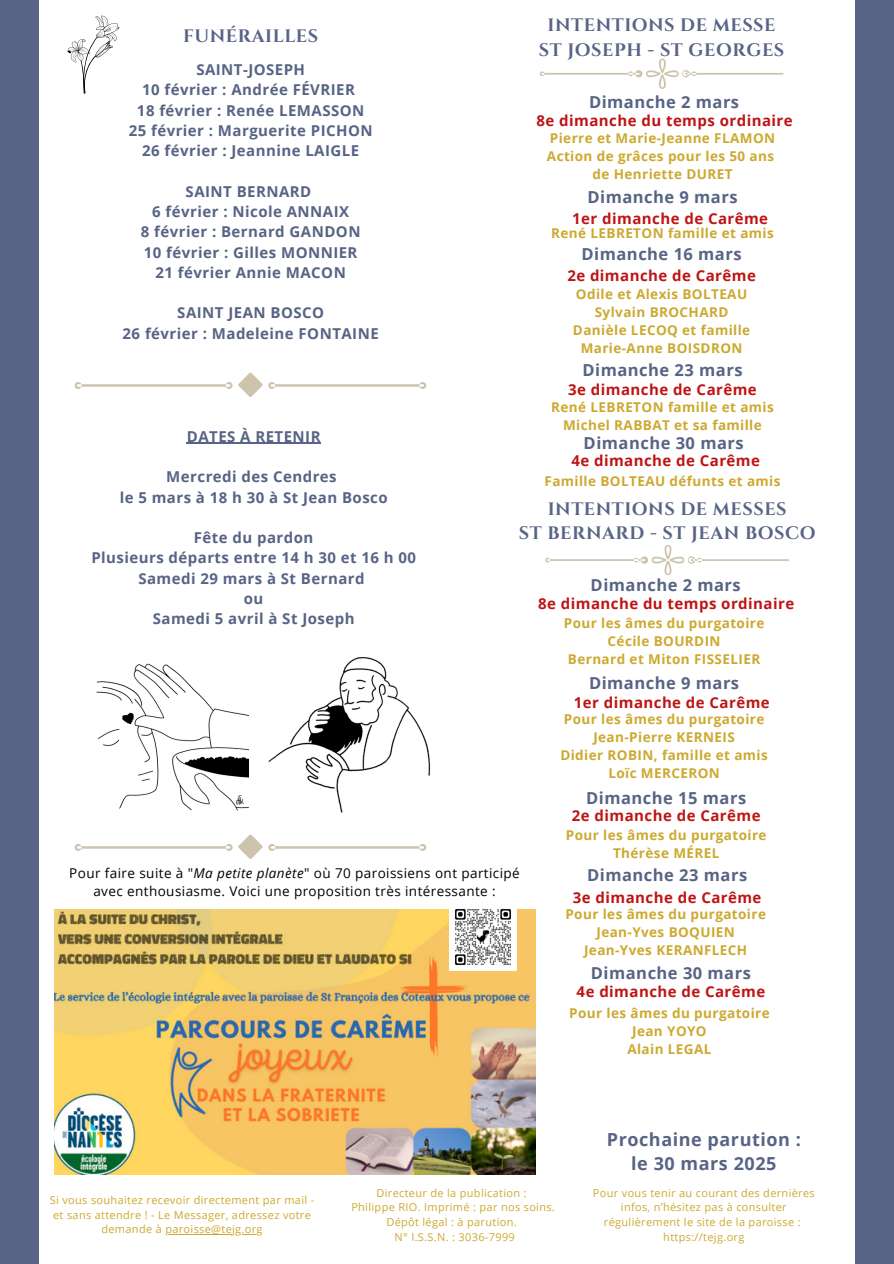
<style>
.page{position:relative;width:894px;height:1264px;background:#fff}
.page>*{position:absolute;margin:0;border:0;box-sizing:border-box;transform-origin:0 0}
.t1{font:700 18px/24.8px "Cinzel";letter-spacing:.03em;color:#586485;text-align:center}
.t2{font:700 18px/24.8px "Open Sans";letter-spacing:.03em;color:#586485;text-align:center}
.t3{font:700 16.5px "Open Sans";letter-spacing:.03em;color:#586485}
.t4{font:700 15px/20.2px "Open Sans";letter-spacing:.03em;color:#586485;text-align:center}
.t5{font:700 15px "Open Sans";letter-spacing:.03em;color:#be1414}
.t6{font:700 13.5px/18px "Open Sans";letter-spacing:.03em;color:#cca930;text-align:center}
.t7{font:13.5px/18px "Open Sans";letter-spacing:.03em;color:#000;text-align:center}
.t8{font:10.95px/14.5px "Open Sans";letter-spacing:.03em;color:#cca930;text-align:center}
.s1{font-style:italic}
</style>
<div class="page">
<div style="left:0;top:0;width:893px;height:1263px;background:#586485"></div>
<div style="left:39px;top:0;width:815px;height:1263px;background:#fff"></div>
<svg style="left:539px;top:59px;width:245px;height:30px"></svg>
<svg style="left:545px;top:545px;width:244px;height:30px"></svg>
<svg style="left:67px;top:15px;width:53px;height:79px"></svg>
<svg style="left:75px;top:372px;width:351px;height:25px"></svg>
<img style="left:55px;top:909px;width:480px;height:265px">
<img style="left:450px;top:909px;width:66px;height:61px">
<img style="left:268px;top:657px;width:163px;height:156px">
<img style="left:96px;top:663px;width:152px;height:148px">
<hr style="left:165px;top:1234px;width:98px;height:1px;background:#cca930">
<hr style="left:187px;top:443px;width:134px;height:1px;background:#586485">
<svg style="left:75px;top:834px;width:351px;height:25px"></svg>
<p class="t1" style="left:183px;top:24px;width:137px">FUNÉRAILLES</p>
<p class="t4" style="left:129px;top:59px;width:245px">SAINT-JOSEPH<br>10 février : Andrée FÉVRIER<br>18 février : Renée LEMASSON<br>25 février : Marguerite PICHON<br>26 février : Jeannine LAIGLE</p>
<h1 class="t4" style="left:141px;top:181px;width:221px">SAINT BERNARD<br>6 février : Nicole ANNAIX<br>8 février : Bernard GANDON<br>10 février : Gilles MONNIER<br>21 février Annie MACON</h1>
<h4 class="t4" style="left:123px;top:302px;width:257px">SAINT JEAN BOSCO<br>26 février : Madeleine FONTAINE</h4>
<h4 class="t1" style="left:538px;top:13px;width:247px">INTENTIONS DE MESSE<br>ST JOSEPH - ST GEORGES</h4>
<h4 class="t3" style="left:589px;top:90px;width:152px">Dimanche 2 mars</h4>
<h1 class="t5" style="left:536px;top:110px;width:257px">8e dimanche du temps ordinaire</h1>
<p class="t6" style="left:547px;top:129px;width:229px">Pierre et Marie-Jeanne FLAMON<br>Action de grâces pour les 50 ans de Henriette DURET</p>
<h2 class="t3" style="left:587px;top:186px;width:152px">Dimanche 9 mars</h2>
<h4 class="t6" style="left:551px;top:224px;width:224px">René LEBRETON famille et amis</h4>
<p class="t5" style="left:572px;top:208px;width:197px">1er dimanche de Carême</p>
<h4 class="t3" style="left:581px;top:242px;width:161px">Dimanche 16 mars</h4>
<h2 class="t5" style="left:567px;top:265px;width:190px">2e dimanche de Carême</h2>
<h4 class="t6" style="left:573px;top:284px;width:179px">Odile et Alexis BOLTEAU<br>Sylvain BROCHARD<br>Danièle LECOQ et famille<br>Marie-Anne BOISDRON</h4>
<h4 class="t3" style="left:582px;top:358px;width:161px">Dimanche 23 mars</h4>
<h2 class="t5" style="left:568px;top:379px;width:190px">3e dimanche de Carême</h2>
<h4 class="t6" style="left:551px;top:397px;width:224px">René LEBRETON famille et amis<br>Michel RABBAT et sa famille</h4>
<h4 class="t4" style="left:187px;top:426px;width:135px">DATES À RETENIR</h4>
<h4 class="t4" style="left:120px;top:466px;width:269px">Mercredi des Cendres<br>le 5 mars à 18 h 30 à St Jean Bosco</h4>
<h2 class="t4" style="left:91px;top:527px;width:326px">Fête du pardon<br>Plusieurs départs entre 14 h 30 et 16 h 00<br>Samedi 29 mars à St Bernard<br>ou<br>Samedi 5 avril à St Joseph</h2>
<p class="t3" style="left:583px;top:432px;width:161px">Dimanche 30 mars</p>
<h4 class="t5" style="left:571px;top:450px;width:190px">4e dimanche de Carême</h4>
<h5 class="t6" style="left:544px;top:472px;width:237px">Famille BOLTEAU défunts et amis</h5>
<h4 class="t1" style="left:519px;top:497px;width:298px">INTENTIONS DE MESSES<br>ST BERNARD - ST JEAN BOSCO</h4>
<p class="t3" style="left:590px;top:573px;width:152px">Dimanche 2 mars</p>
<h4 class="t5" style="left:538px;top:593px;width:257px">8e dimanche du temps ordinaire</h4>
<h2 class="t6" style="left:563px;top:613px;width:202px">Pour les âmes du purgatoire<br>Cécile BOURDIN<br>Bernard et Miton FISSELIER</h2>
<h4 class="t3" style="left:589px;top:671px;width:152px">Dimanche 9 mars</h4>
<h4 class="t6" style="left:560px;top:710px;width:209px">Pour les âmes du purgatoire<br>Jean-Pierre KERNEIS<br>Didier ROBIN, famille et amis<br>Loïc MERCERON</h4>
<h1 class="t3" style="left:586px;top:786px;width:161px">Dimanche 15 mars</h1>
<p class="t5" style="left:571px;top:804px;width:190px">2e dimanche de Carême</p>
<h2 class="t6" style="left:565px;top:825px;width:202px">Pour les âmes du purgatoire<br>Thérèse MÉREL</h2>
<h4 class="t3" style="left:587px;top:863px;width:161px">Dimanche 23 mars</h4>
<h4 class="t5" style="left:572px;top:887px;width:190px">3e dimanche de Carême</h4>
<h2 class="t6" style="left:565px;top:904px;width:202px">Pour les âmes du purgatoire<br>Jean-Yves BOQUIEN<br>Jean-Yves KERANFLECH</h2>
<h4 class="t5" style="left:573px;top:691px;width:197px">1er dimanche de Carême</h4>
<h4 class="t7" style="left:69px;top:863px;width:452px">Pour faire suite à "<span class="s1">Ma petite planète</span>" où 70 paroissiens ont participé avec enthousiasme. Voici une proposition très intéressante :</h4>
<p class="t3" style="left:590px;top:961px;width:161px">Dimanche 30 mars</p>
<p class="t5" style="left:576px;top:980px;width:190px">4e dimanche de Carême</p>
<h2 class="t6" style="left:569px;top:1003px;width:202px">Pour les âmes du purgatoire<br>Jean YOYO<br>Alain LEGAL</h2>
<h4 class="t8" style="left:50px;top:1192px;width:266px">Si vous souhaitez recevoir directement par mail - et sans attendre ! - Le Messager, adressez votre demande à paroisse@tejg.org</h4>
<p class="t8" style="left:376px;top:1185px;width:151px">Directeur de la publication :</p>
<h2 class="t8" style="left:351px;top:1199px;width:205px">Philippe RIO. Imprimé : par nos soins.</h2>
<h4 class="t8" style="left:386px;top:1214px;width:132px">Dépôt légal : à parution.</h4>
<h3 class="t8" style="left:394px;top:1229px;width:122px">N° I.S.S.N. : 3036-7999</h3>
<h2 class="t2" style="left:606px;top:1126px;width:195px">Prochaine parution : le 30 mars 2025</h2>
<h4 class="t8" style="left:592px;top:1185px;width:223px">Pour vous tenir au courant des dernières infos, n’hésitez pas à consulter régulièrement le site de la paroisse :</h4>
<h4 class="t8" style="left:663px;top:1229px;width:83px">https://tejg.org</h4>
</div>
